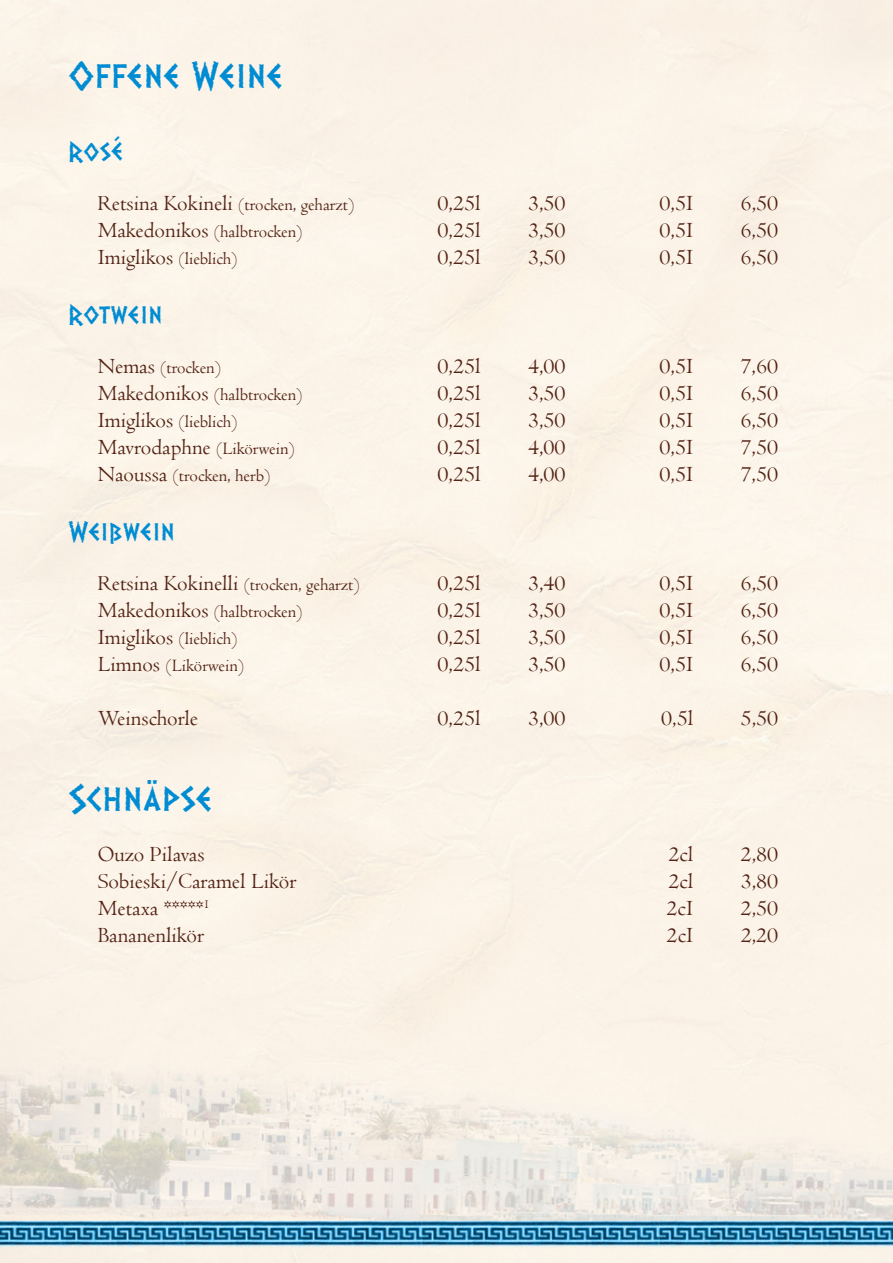
<style>
.page{position:relative;width:893px;height:1263px;background:#fff}
.page>*{position:absolute;margin:0;border:0;box-sizing:border-box;transform-origin:0 0}
.t1{font:33px "Dalek";letter-spacing:.03em;color:#008cd2}
.t2{font:24px "Dalek";color:#008cd2}
.t3{font:24px "Dalek";letter-spacing:.04em;color:#008cd2}
.t4{font:22.5px "Centaur";color:#532315}
.t5{font:18px "Centaur";color:#532315}
.s1{font-size:22.5px}
.s2{font-size:18px}
</style>
<div class="page">
<img style="left:0;top:0;width:893px;height:1263px">
<h1 class="t1" style="left:68px;top:50px;width:216px">Offene Weine</h1>
<p class="t2" style="left:68px;top:133px;width:56px">Rosé</p>
<p class="t5" style="left:98px;top:194px;width:258px"><span class="s1">Retsina Kokineli</span> (trocken, geharzt)</p>
<p class="t4" style="left:438px;top:189px;width:44px">0,25l</p>
<p class="t4" style="left:528px;top:189px;width:39px">3,50</p>
<p class="t4" style="left:660px;top:189px;width:35px">0,5I</p>
<p class="t4" style="left:741px;top:189px;width:39px">6,50</p>
<p class="t5" style="left:98px;top:221px;width:206px"><span class="s1">Makedonikos</span> (halbtrocken)</p>
<p class="t4" style="left:438px;top:216px;width:44px">0,25l</p>
<p class="t4" style="left:528px;top:216px;width:39px">3,50</p>
<p class="t4" style="left:660px;top:216px;width:35px">0,5I</p>
<p class="t4" style="left:741px;top:216px;width:39px">6,50</p>
<p class="t5" style="left:98px;top:248px;width:141px"><span class="s1">Imiglikos</span> (lieblich)</p>
<p class="t4" style="left:438px;top:243px;width:44px">0,25l</p>
<p class="t4" style="left:528px;top:243px;width:39px">3,50</p>
<p class="t4" style="left:660px;top:243px;width:35px">0,5I</p>
<p class="t4" style="left:741px;top:243px;width:39px">6,50</p>
<p class="t2" style="left:68px;top:296px;width:95px">Rotwein</p>
<p class="t5" style="left:98px;top:357px;width:124px"><span class="s1">Nemas</span> (trocken)</p>
<p class="t4" style="left:438px;top:353px;width:44px">0,25l</p>
<p class="t4" style="left:528px;top:353px;width:39px">4,00</p>
<p class="t4" style="left:660px;top:353px;width:35px">0,5I</p>
<p class="t4" style="left:741px;top:353px;width:39px">7,60</p>
<p class="t5" style="left:98px;top:384px;width:206px"><span class="s1">Makedonikos</span> (halbtrocken)</p>
<p class="t4" style="left:438px;top:380px;width:44px">0,25l</p>
<p class="t4" style="left:528px;top:380px;width:39px">3,50</p>
<p class="t4" style="left:660px;top:380px;width:35px">0,5I</p>
<p class="t4" style="left:741px;top:380px;width:39px">6,50</p>
<p class="t5" style="left:98px;top:411px;width:141px"><span class="s1">Imiglikos</span> (lieblich)</p>
<p class="t4" style="left:438px;top:407px;width:44px">0,25l</p>
<p class="t4" style="left:528px;top:407px;width:39px">3,50</p>
<p class="t4" style="left:660px;top:407px;width:35px">0,5I</p>
<p class="t4" style="left:741px;top:407px;width:39px">6,50</p>
<p class="t4" style="left:98px;top:434px;width:198px">Mavrodaphne <span class="s2">(Likörwein)</span></p>
<p class="t4" style="left:438px;top:434px;width:44px">0,25l</p>
<p class="t4" style="left:528px;top:434px;width:39px">4,00</p>
<p class="t4" style="left:660px;top:434px;width:35px">0,5I</p>
<p class="t4" style="left:741px;top:434px;width:39px">7,50</p>
<p class="t5" style="left:98px;top:465px;width:174px"><span class="s1">Naoussa</span> (trocken, herb)</p>
<p class="t4" style="left:438px;top:461px;width:44px">0,25l</p>
<p class="t4" style="left:528px;top:461px;width:39px">4,00</p>
<p class="t4" style="left:660px;top:461px;width:35px">0,5I</p>
<p class="t4" style="left:741px;top:461px;width:39px">7,50</p>
<p class="t3" style="left:68px;top:513px;width:108px">Weißwein</p>
<p class="t5" style="left:98px;top:574px;width:263px"><span class="s1">Retsina Kokinelli</span> (trocken, geharzt)</p>
<p class="t4" style="left:438px;top:570px;width:44px">0,25l</p>
<p class="t4" style="left:528px;top:570px;width:39px">3,40</p>
<p class="t4" style="left:660px;top:570px;width:35px">0,5I</p>
<p class="t4" style="left:741px;top:570px;width:39px">6,50</p>
<p class="t5" style="left:98px;top:601px;width:206px"><span class="s1">Makedonikos</span> (halbtrocken)</p>
<p class="t4" style="left:438px;top:597px;width:44px">0,25l</p>
<p class="t4" style="left:528px;top:597px;width:39px">3,50</p>
<p class="t4" style="left:660px;top:597px;width:35px">0,5I</p>
<p class="t4" style="left:741px;top:597px;width:39px">6,50</p>
<p class="t5" style="left:98px;top:628px;width:141px"><span class="s1">Imiglikos</span> (lieblich)</p>
<p class="t4" style="left:438px;top:624px;width:44px">0,25l</p>
<p class="t4" style="left:528px;top:624px;width:39px">3,50</p>
<p class="t4" style="left:660px;top:624px;width:35px">0,5I</p>
<p class="t4" style="left:741px;top:624px;width:39px">6,50</p>
<p class="t5" style="left:98px;top:655px;width:148px"><span class="s1">Limnos</span> (Likörwein)</p>
<p class="t4" style="left:438px;top:651px;width:44px">0,25l</p>
<p class="t4" style="left:528px;top:651px;width:39px">3,50</p>
<p class="t4" style="left:660px;top:651px;width:35px">0,5I</p>
<p class="t4" style="left:741px;top:651px;width:39px">6,50</p>
<p class="t4" style="left:98px;top:705px;width:102px">Weinschorle</p>
<p class="t4" style="left:438px;top:705px;width:44px">0,25l</p>
<p class="t4" style="left:528px;top:705px;width:39px">3,00</p>
<p class="t4" style="left:661px;top:705px;width:33px">0,5l</p>
<p class="t4" style="left:741px;top:705px;width:39px">5,50</p>
<h1 class="t1" style="left:68px;top:773px;width:146px">Schnäpse</h1>
<p class="t4" style="left:98px;top:841px;width:108px">Ouzo Pilavas</p>
<p class="t4" style="left:669px;top:841px;width:26px">2cl</p>
<p class="t4" style="left:741px;top:841px;width:39px">2,80</p>
<p class="t4" style="left:98px;top:868px;width:200px">Sobieski/Caramel Likör</p>
<p class="t4" style="left:669px;top:868px;width:26px">2cl</p>
<p class="t4" style="left:741px;top:868px;width:39px">3,80</p>
<p class="t4" style="left:98px;top:895px;width:114px">Metaxa *****<sup>1</sup></p>
<p class="t4" style="left:667px;top:895px;width:28px">2cI</p>
<p class="t4" style="left:741px;top:895px;width:39px">2,50</p>
<p class="t4" style="left:98px;top:922px;width:108px">Bananenlikör</p>
<p class="t4" style="left:667px;top:922px;width:28px">2cI</p>
<p class="t4" style="left:741px;top:922px;width:39px">2,20</p>
</div>
